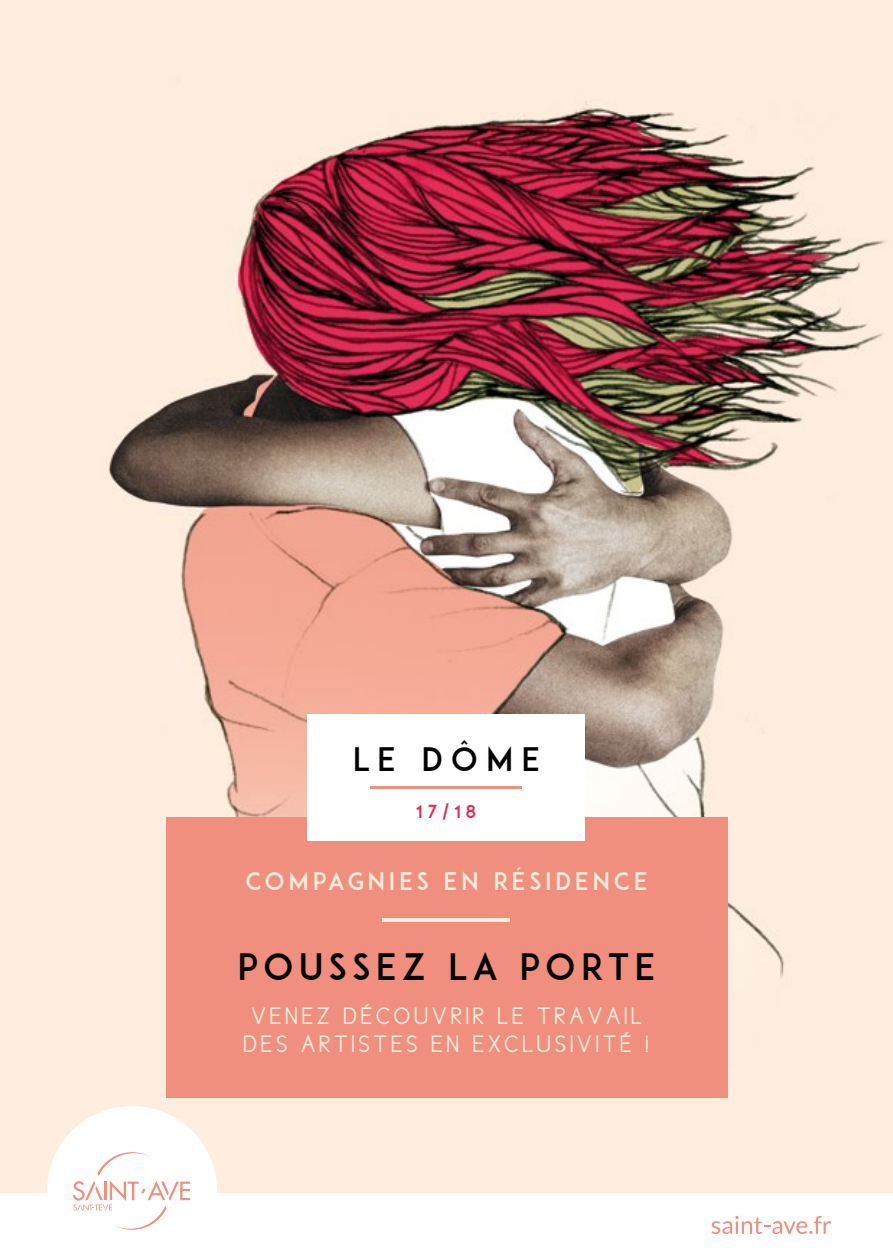
<style>
.page{position:relative;width:893px;height:1259px;background:#fff}
.page>*{position:absolute;margin:0;border:0;box-sizing:border-box;transform-origin:0 0}
.t1{font:36px "ADAM.CGPRO";letter-spacing:.145em;color:#000}
.t2{font:32.1px "ADAM.CGPRO";letter-spacing:.25em;color:#000}
.t3{font:24px/28.8px "New Cicle Gordita";letter-spacing:.15em;color:#feeddc;text-align:center}
.t4{font:24px "ADAM.CGPRO";letter-spacing:.15em;color:#feeddc}
.t5{font:17.7px "ADAM.CGPRO";color:#e52b58}
</style>
<div class="page">
<img style="left:0;top:0;width:893px;height:1193px">
<div style="left:166px;top:816px;width:561px;height:281px;background:#f08f7d"></div>
<svg style="left:711px;top:1216px;width:120px;height:18px"></svg>
<svg style="left:47px;top:1106px;width:170px;height:124px"></svg>
<div style="left:308px;top:714px;width:277px;height:127px;background:#fff"></div>
<hr style="left:371px;top:786px;width:151px;height:3px;background:#f08f7d">
<hr style="left:383px;top:918px;width:127px;height:3px;background:#feeddc">
<h2 class="t2" style="left:353px;top:740px;width:189px">LE DÔME</h2>
<p class="t5" style="left:417px;top:800px;width:61px">17/18</p>
<p class="t4" style="left:245px;top:866px;width:404px">COMPAGNIES EN RÉSIDENCE</p>
<h1 class="t1" style="left:237px;top:944px;width:419px">POUSSEZ LA PORTE</h1>
<p class="t3" style="left:244px;top:1001px;width:407px">VENEZ DÉCOUVRIR LE TRAVAIL<br>DES ARTISTES EN EXCLUSIVITÉ !</p>
</div>
